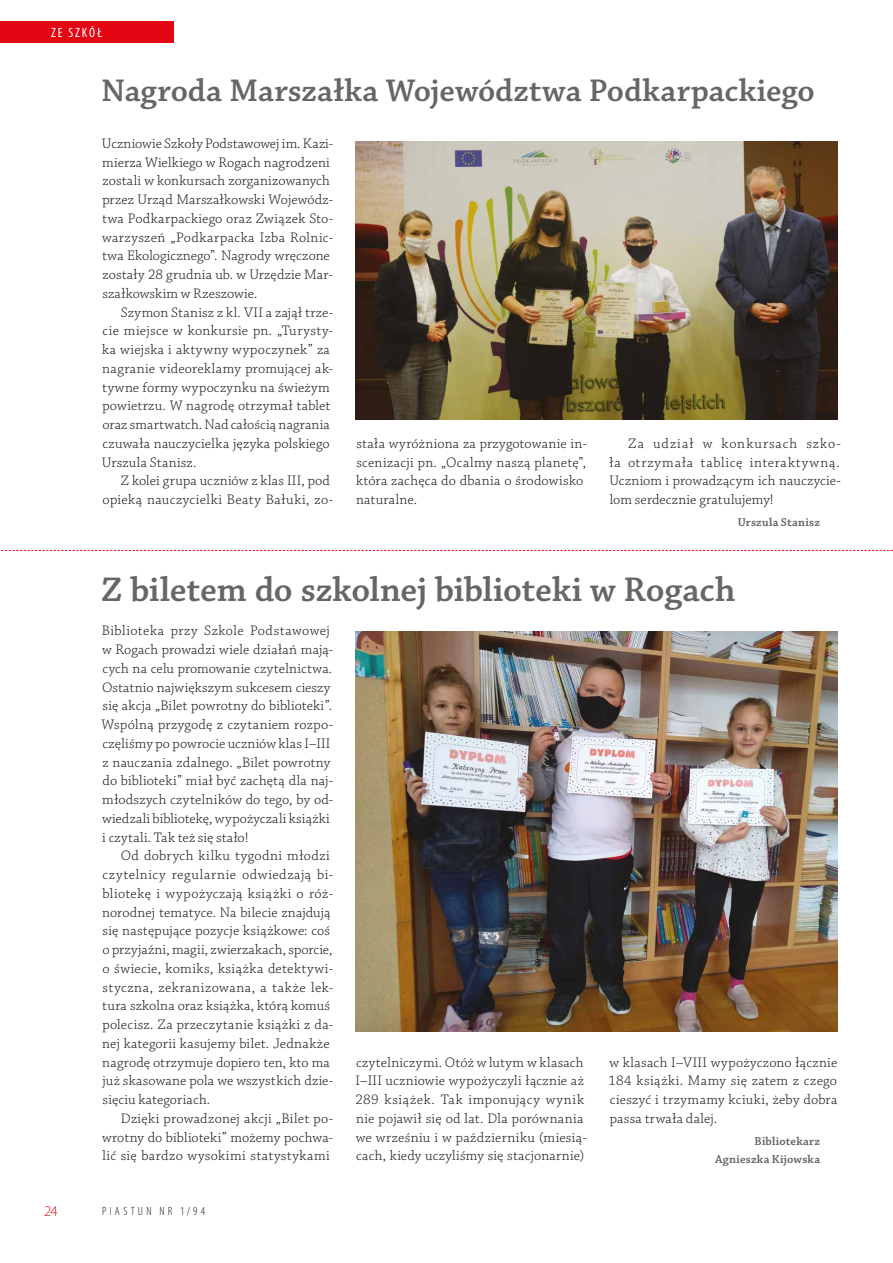
<style>
.page{position:relative;width:893px;height:1263px;background:#fff}
.page>*{position:absolute;margin:0;border:0;box-sizing:border-box;transform-origin:0 0}
.t1{font:600 36px "Chaparral Pro";letter-spacing:-.005em;color:#676666}
.t2{font:600 33px "Chaparral Pro";letter-spacing:-.01em;color:#676666}
.t3{font:300 15px "Myriad Pro";color:#e30613}
.t4{font:300 14.55px/18.8px "Chaparral Pro";letter-spacing:.015em;color:#1d1d1b}
.t5{font:condensed 13.5px "Myriad Pro";letter-spacing:.145em;color:#fff}
.t6{font:600 12px/18px "Chaparral Pro";letter-spacing:.02em;color:#626161;text-align:right}
.t7{font:300 condensed 12px "Myriad Pro";letter-spacing:.27em;color:#1d1d1b}
</style>
<div class="page">
<img style="left:356px;top:142px;width:482px;height:277px">
<img style="left:356px;top:631px;width:482px;height:400px">
<svg style="left:1px;top:550px;width:892px;height:1px"></svg>
<div style="left:0;top:21px;width:173px;height:22px;background:#e30613"></div>
<p class="t5" style="left:89px;top:24px;width:15px">ÓŁ</p>
<p class="t5" style="left:51px;top:24px;width:89px">ZE SZKT NUMERU</p>
<p class="t5" style="left:51px;top:24px;width:31px">T MA</p>
<h2 class="t2" style="left:101px;top:72px;width:715px">Nagroda Marszałka Województwa Podkarpackiego</h2>
<p class="t4" style="left:102px;top:134px;width:233px">Uczniowie Szkoły Podstawowej im. Kazi&shy;mierza Wielkiego w Rogach nagrodzeni zostali w konkursach zorganizowanych przez Urząd Marszałkowski Wojewódz&shy;twa Podkarpackiego oraz Związek Sto&shy;warzyszeń „Podkarpacka Izba Rolnic&shy;twa Ekologicznego”. Nagrody wręczone zostały 28 grudnia ub. w Urzędzie Mar&shy;szałkowskim w Rzeszowie.</p>
<p class="t4" style="left:102px;top:303px;width:233px;text-indent:19px">Szymon Stanisz z kl. VII a zajął trze&shy;cie miejsce w konkursie pn. „Turysty&shy;ka wiejska i aktywny wypoczynek” za nagranie videoreklamy promującej ak&shy;tywne formy wypoczynku na świeżym powietrzu. W nagrodę otrzymał tablet oraz smartwatch. Nad całością nagrania czuwała nauczycielka języka polskiego Urszula Stanisz.</p>
<p class="t4" style="left:103px;top:472px;width:232px;text-align:right">Z kolei grupa uczniów z klas III, pod opieką nauczycielki Beaty Bałuki, zo-</p>
<p class="t4" style="left:356px;top:434px;width:232px">stała wyróżniona za przygotowanie in&shy;scenizacji pn. „Ocalmy naszą planetę”, która zachęca do dbania o środowisko naturalne.</p>
<p class="t4" style="left:609px;top:434px;width:233px;text-align:justify;text-indent:19px">Za udział w konkursach szko&shy;ła otrzymała tablicę interaktywną.<br>Uczniom i prowadzącym ich nauczycie&shy;lom serdecznie gratulujemy!</p>
<p class="t6" style="left:738px;top:514px;width:84px">Urszula Stanisz</p>
<h1 class="t1" style="left:101px;top:570px;width:636px">Z biletem do szkolnej biblioteki w Rogach</h1>
<p class="t4" style="left:102px;top:622px;width:233px">Biblioteka przy Szkole Podstawowej w Rogach prowadzi wiele działań mają&shy;cych na celu promowanie czytelnictwa.<br>Ostatnio największym sukcesem cieszy się akcja „Bilet powrotny do biblioteki”.<br>Wspólną przygodę z czytaniem rozpo&shy;częliśmy po powrocie uczniów klas I–III z nauczania zdalnego. „Bilet powrotny do biblioteki” miał być zachętą dla naj&shy;młodszych czytelników do tego, by od&shy;wiedzali bibliotekę, wypożyczali książki i czytali. Tak też się stało!</p>
<p class="t4" style="left:102px;top:847px;width:233px;text-indent:19px">Od dobrych kilku tygodni młodzi czytelnicy regularnie odwiedzają bi&shy;bliotekę i wypożyczają książki o róż&shy;norodnej tematyce. Na bilecie znajdują się następujące pozycje książkowe: coś o przyjaźni, magii, zwierzakach, sporcie, o świecie, komiks, książka detektywi&shy;styczna, zekranizowana, a także lek&shy;tura szkolna oraz książka, którą komuś polecisz. Za przeczytanie książki z da&shy;nej kategorii kasujemy bilet. Jednakże nagrodę otrzymuje dopiero ten, kto ma już skasowane pola we wszystkich dzie&shy;sięciu kategoriach.</p>
<p class="t4" style="left:102px;top:1109px;width:233px;text-align:justify;text-indent:19px">Dzięki prowadzonej akcji „Bilet po&shy;wrotny do biblioteki” możemy pochwa&shy;lić się bardzo wysokimi statystykami</p>
<p class="t4" style="left:609px;top:1053px;width:230px;text-align:justify">w klasach I–VIII wypożyczono łącznie 184 książki. Mamy się zatem z czego cieszyć i trzymamy kciuki, żeby dobra passa trwała dalej.</p>
<p class="t6" style="left:715px;top:1133px;width:107px">Bibliotekarz<br>Agnieszka Kijowska</p>
<p class="t4" style="left:355px;top:1053px;width:233px">czytelniczymi. Otóż w lutym w klasach I–III uczniowie wypożyczyli łącznie aż 289 książek. Tak imponujący wynik nie pojawił się od lat. Dla porównania we wrześniu i w październiku (miesią&shy;cach, kiedy uczyliśmy się stacjonarnie)</p>
<p class="t3" style="left:44px;top:1203px;width:15px">24</p>
<p class="t7" style="left:102px;top:1204px;width:104px">PIASTUN NR 1/94</p>
</div>
